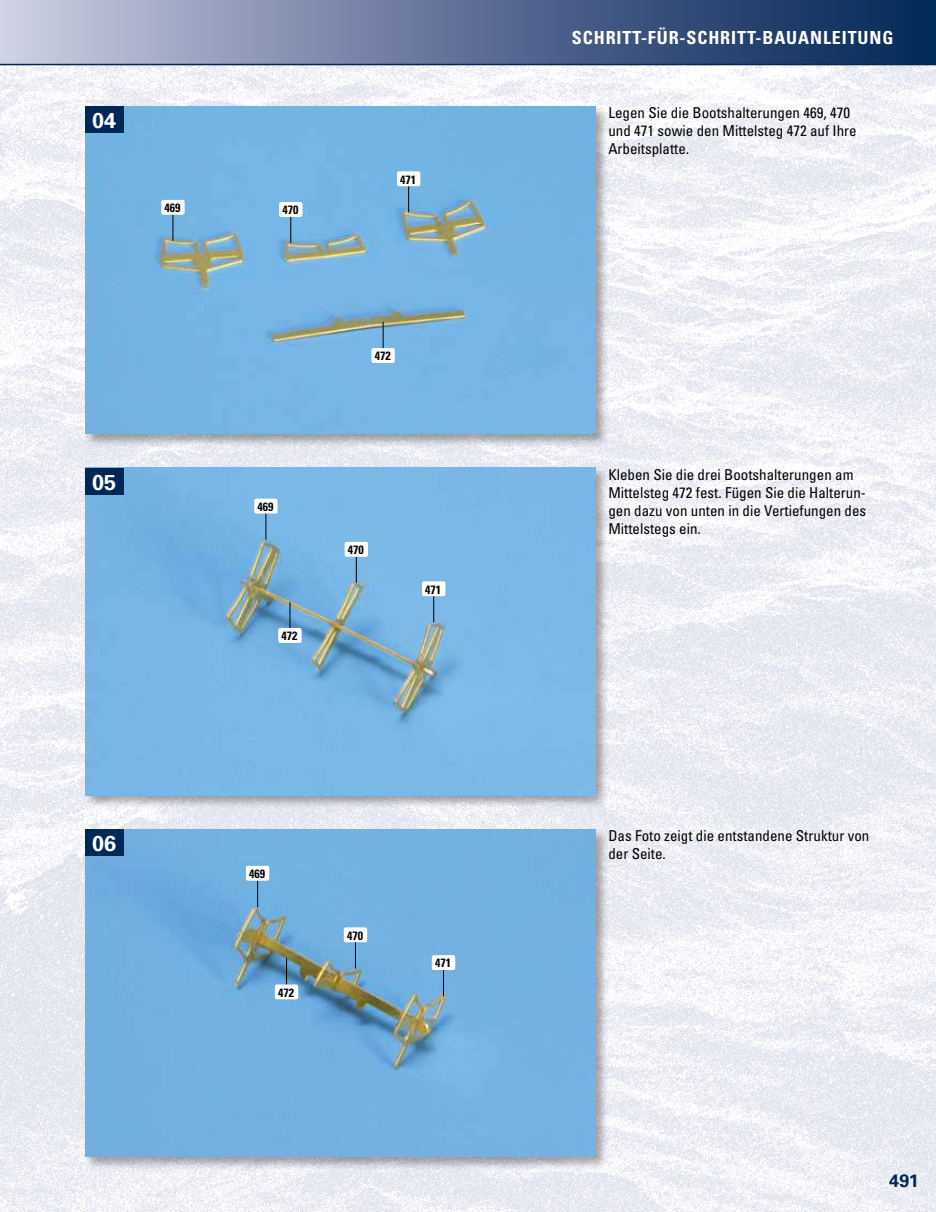
<style>
.page{position:relative;width:936px;height:1212px;background:#fff}
.page>*{position:absolute;margin:0;border:0;box-sizing:border-box;transform-origin:0 0}
.t1{font:700 21.6px "Univers";color:#fff}
.t2{font:700 condensed 18px "Univers";letter-spacing:.05em;color:#fff}
.t3{font:700 18px "Univers";color:#002856}
.t4{font:condensed 15px/18px "Univers";color:#000}
.t5{font:700 condensed 12px "Univers";color:#000}
</style>
<div class="page">
<img style="left:0;top:65px;width:935px;height:1147px">
<div style="left:0;top:0;width:935px;height:64px;background:linear-gradient(to right,#c9c9e0,#001f53)"></div>
<hr style="left:0;top:64px;width:935px;height:1px;background:#002856">
<hr style="left:0;top:0;width:1px;height:64px;background:#d0d3e3">
<div style="left:83px;top:104px;width:526px;height:344px;background:#000;opacity:.35"></div>
<img style="left:85px;top:106px;width:510px;height:328px">
<div style="left:85px;top:106px;width:38px;height:27px;background:#002856"></div>
<div style="left:83px;top:827px;width:526px;height:344px;background:#000;opacity:.35"></div>
<img style="left:85px;top:829px;width:510px;height:328px">
<div style="left:85px;top:829px;width:38px;height:27px;background:#002856"></div>
<div style="left:83px;top:465px;width:526px;height:344px;background:#000;opacity:.35"></div>
<img style="left:85px;top:468px;width:510px;height:327px">
<div style="left:85px;top:468px;width:38px;height:27px;background:#002856"></div>
<svg style="left:172px;top:215px;width:1px;height:26px"></svg>
<div style="left:161px;top:200px;width:24px;height:15px;background:#fff;border-radius:2px"></div>
<svg style="left:290px;top:217px;width:1px;height:26px"></svg>
<svg style="left:408px;top:186px;width:1px;height:26px"></svg>
<svg style="left:265px;top:513px;width:1px;height:27px"></svg>
<svg style="left:356px;top:557px;width:1px;height:26px"></svg>
<svg style="left:433px;top:596px;width:1px;height:26px"></svg>
<svg style="left:383px;top:322px;width:1px;height:26px"></svg>
<div style="left:279px;top:202px;width:23px;height:15px;background:#fff;border-radius:2px"></div>
<div style="left:397px;top:171px;width:23px;height:15px;background:#fff;border-radius:2px"></div>
<div style="left:254px;top:499px;width:23px;height:14px;background:#fff;border-radius:2px"></div>
<svg style="left:257px;top:881px;width:1px;height:26px"></svg>
<div style="left:246px;top:866px;width:23px;height:15px;background:#fff;border-radius:2px"></div>
<div style="left:344px;top:542px;width:24px;height:15px;background:#fff;border-radius:2px"></div>
<svg style="left:355px;top:942px;width:1px;height:26px"></svg>
<div style="left:344px;top:927px;width:23px;height:15px;background:#fff;border-radius:2px"></div>
<div style="left:422px;top:581px;width:23px;height:15px;background:#fff;border-radius:2px"></div>
<svg style="left:443px;top:970px;width:1px;height:26px"></svg>
<div style="left:432px;top:955px;width:23px;height:15px;background:#fff;border-radius:2px"></div>
<div style="left:371px;top:348px;width:24px;height:15px;background:#fff;border-radius:2px"></div>
<svg style="left:289px;top:602px;width:1px;height:26px"></svg>
<div style="left:278px;top:628px;width:23px;height:15px;background:#fff;border-radius:2px"></div>
<svg style="left:286px;top:958px;width:1px;height:26px"></svg>
<div style="left:275px;top:984px;width:23px;height:15px;background:#fff;border-radius:2px"></div>
<p class="t2" style="left:572px;top:27px;width:323px">SCHRITT-FÜR-SCHRITT-BAUANLEITUNG</p>
<h1 class="t1" style="left:92px;top:108px;width:26px">04</h1>
<p class="t4" style="left:608px;top:104px;width:250px">Legen Sie die Bootshalterungen 469, 470 und 471 sowie den Mittelsteg 472 auf Ihre<br>Arbeitsplatte.</p>
<p class="t5" style="left:400px;top:172px;width:17px">471</p>
<p class="t5" style="left:164px;top:200px;width:17px">469</p>
<p class="t5" style="left:282px;top:203px;width:17px">470</p>
<p class="t5" style="left:374px;top:349px;width:17px">472</p>
<h1 class="t1" style="left:92px;top:469px;width:26px">05</h1>
<p class="t5" style="left:257px;top:499px;width:17px">469</p>
<p class="t4" style="left:608px;top:465px;width:259px">Kleben Sie die drei Bootshalterungen am Mittelsteg 472 fest. Fügen Sie die Halterun&shy;gen dazu von unten in die Vertiefungen des Mittelstegs ein.</p>
<p class="t5" style="left:348px;top:542px;width:17px">470</p>
<p class="t5" style="left:425px;top:582px;width:17px">471</p>
<p class="t5" style="left:281px;top:628px;width:17px">472</p>
<h1 class="t1" style="left:92px;top:830px;width:26px">06</h1>
<p class="t4" style="left:608px;top:827px;width:262px">Das Foto zeigt die entstandene Struktur von der Seite.</p>
<p class="t5" style="left:249px;top:866px;width:17px">469</p>
<p class="t5" style="left:347px;top:928px;width:17px">470</p>
<p class="t5" style="left:435px;top:956px;width:17px">471</p>
<p class="t5" style="left:278px;top:985px;width:17px">472</p>
<p class="t3" style="left:889px;top:1170px;width:31px">491</p>
</div>
